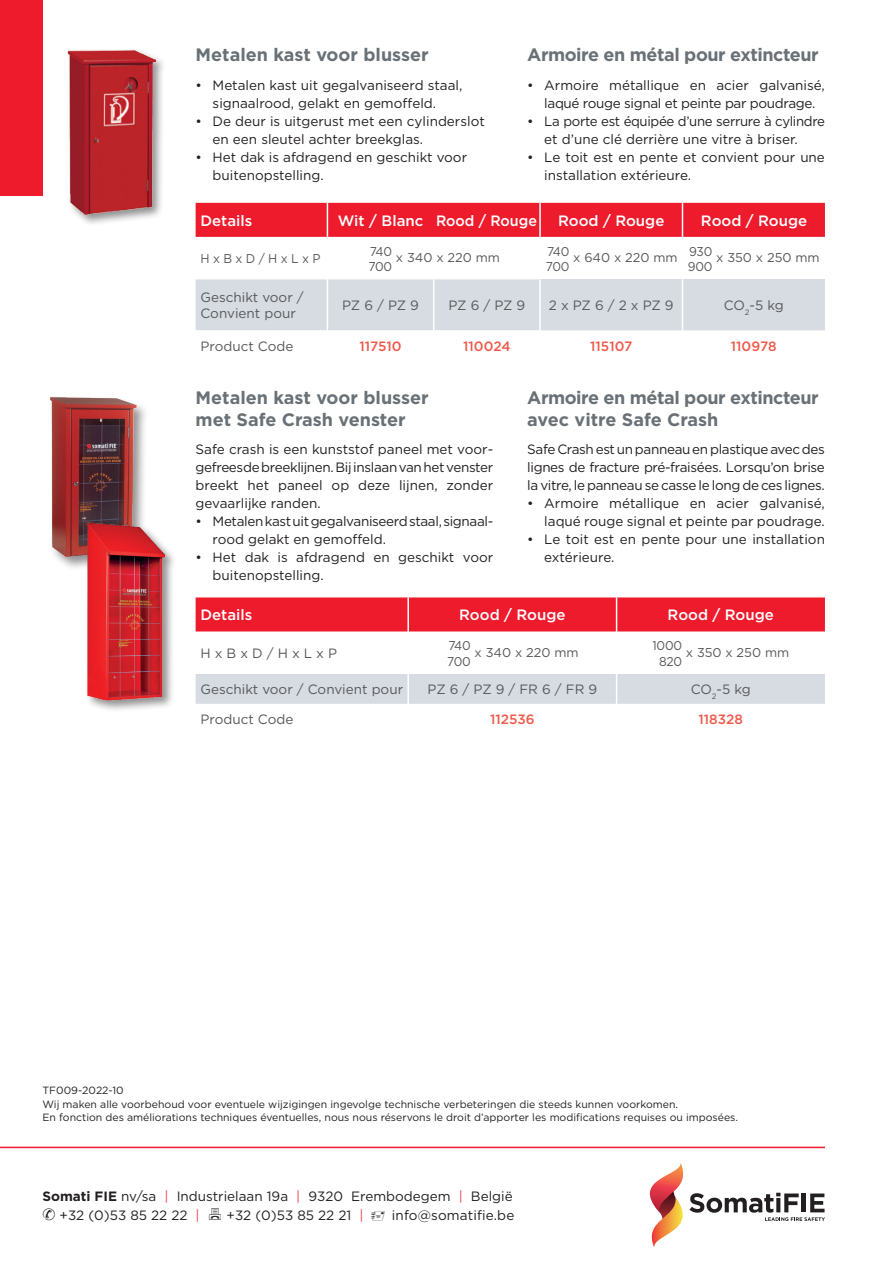
<style>
.page{position:relative;width:893px;height:1263px;background:#fff}
.page>*{position:absolute;margin:0;border:0;box-sizing:border-box;transform-origin:0 0}
.t1{font:700 18px/21.6px "Gotham";letter-spacing:-.01em;color:#697176}
.t2{font:500 15px "Gotham";color:#fff}
.t3{font:13.5px/18px "Gotham";color:#231f20}
.t4{font:13.5px/18px "Gotham";letter-spacing:-.025em;color:#231f20}
.t5{font:13.5px/16.2px "Gotham";color:#57585a}
.t6{font:500 13.5px "Gotham";color:#f0594a}
.t7{font:12.75px "Gotham";letter-spacing:-.005em;color:#57585a}
.t8{font:12.75px/15.3px "Gotham";letter-spacing:-.005em;color:#57585a;scale:.95 1}
.t9{font:10.5px/13.5px "Gotham";color:#231f20}
.s1{font-weight:700}
.s2{color:#ee3d4c}
</style>
<div class="page">
<div style="left:0;top:0;width:43px;height:196px;background:#ee1b2d"></div>
<svg style="left:649px;top:1163px;width:176px;height:85px"></svg>
<hr style="left:0;top:1147px;width:825px;height:1px;background:#ee1b2d">
<div style="left:66px;top:48px;width:102px;height:178px;background:#231f20;opacity:.5"></div>
<img style="left:67px;top:48px;width:88px;height:166px">
<div style="left:49px;top:395px;width:102px;height:176px;background:#231f20;opacity:.5"></div>
<img style="left:49px;top:395px;width:94px;height:172px">
<div style="left:196px;top:203px;width:629px;height:34px;background:#ee1b2d"></div>
<div style="left:196px;top:279px;width:629px;height:52px;background:#d7dce2"></div>
<hr style="left:327px;top:203px;width:1px;height:34px;background:#fff">
<hr style="left:327px;top:279px;width:1px;height:51px;background:#fff">
<hr style="left:327px;top:330px;width:1px;height:30px;background:#fff">
<hr style="left:539px;top:203px;width:2px;height:34px;background:#fff">
<hr style="left:539px;top:279px;width:2px;height:51px;background:#fff">
<hr style="left:539px;top:330px;width:2px;height:30px;background:#fff">
<hr style="left:682px;top:203px;width:1px;height:34px;background:#fff">
<hr style="left:682px;top:279px;width:1px;height:51px;background:#fff">
<hr style="left:682px;top:330px;width:1px;height:30px;background:#fff">
<hr style="left:433px;top:279px;width:1px;height:51px;background:#fff">
<hr style="left:433px;top:330px;width:1px;height:30px;background:#fff">
<div style="left:196px;top:597px;width:629px;height:34px;background:#ee1b2d"></div>
<hr style="left:407px;top:597px;width:2px;height:34px;background:#fff">
<hr style="left:616px;top:597px;width:1px;height:34px;background:#fff">
<div style="left:196px;top:674px;width:629px;height:30px;background:#d7dce2"></div>
<div style="left:85px;top:521px;width:92px;height:192px;background:#231f20;opacity:.5"></div>
<img style="left:78px;top:515px;width:93px;height:189px">
<h1 class="t1" style="left:196px;top:44px;width:235px">Metalen kast voor blusser</h1>
<p class="t3" style="left:213px;top:76px;width:251px;text-indent:-17px">• Metalen kast uit gegalvaniseerd staal, signaalrood, gelakt en gemoffeld.</p>
<p class="t3" style="left:213px;top:112px;width:274px;text-indent:-17px">• De deur is uitgerust met een cylinderslot en een sleutel achter breekglas.</p>
<p class="t3" style="left:213px;top:148px;width:256px;text-indent:-17px">• Het dak is afdragend en geschikt voor buitenopstelling.</p>
<h1 class="t1" style="left:527px;top:44px;width:293px">Armoire en métal pour extincteur</h1>
<p class="t4" style="left:527px;top:76px;width:299px;text-align:center">• Armoire métallique en acier galvanisé, laqué rouge signal et peinte par poudrage.</p>
<p class="t4" style="left:544px;top:112px;width:282px;text-indent:-17px">• La porte est équipée d’une serrure à cylindre et d’une clé derrière une vitre à briser.</p>
<p class="t3" style="left:544px;top:148px;width:282px;text-indent:-17px">• Le toit est en pente et convient pour une installation extérieure.</p>
<p class="t2" style="left:200px;top:211px;width:53px">Details</p>
<p class="t2" style="left:338px;top:211px;width:201px">Wit / Blanc Rood / Rouge</p>
<p class="t2" style="left:558px;top:211px;width:108px">Rood / Rouge</p>
<p class="t2" style="left:701px;top:211px;width:108px">Rood / Rouge</p>
<p class="t8" style="left:200px;top:251px;width:128px">H x B x D / H x L x P</p>
<p class="t8" style="left:368px;top:243px;width:26px">740<br>700</p>
<p class="t7" style="left:396px;top:249px;width:106px">x 340 x 220 mm</p>
<p class="t8" style="left:546px;top:243px;width:26px">740<br>700</p>
<p class="t7" style="left:573px;top:249px;width:106px">x 640 x 220 mm</p>
<p class="t8" style="left:688px;top:243px;width:27px">930<br>900</p>
<p class="t7" style="left:716px;top:249px;width:105px">x 350 x 250 mm</p>
<p class="t5" style="left:200px;top:289px;width:105px">Geschikt voor /<br>Convient pour</p>
<p class="t5" style="left:342px;top:297px;width:78px">PZ 6 / PZ 9</p>
<p class="t5" style="left:448px;top:297px;width:78px">PZ 6 / PZ 9</p>
<p class="t5" style="left:549px;top:297px;width:126px">2 x PZ 6 / 2 x PZ 9</p>
<p class="t5" style="left:724px;top:297px;width:61px">CO<sub>2</sub>-5 kg</p>
<p class="t5" style="left:200px;top:338px;width:94px">Product Code</p>
<p class="t6" style="left:359px;top:337px;width:44px">117510</p>
<p class="t6" style="left:463px;top:337px;width:49px">110024</p>
<p class="t6" style="left:590px;top:337px;width:44px">115107</p>
<p class="t6" style="left:731px;top:337px;width:47px">110978</p>
<h1 class="t1" style="left:196px;top:387px;width:235px">Metalen kast voor blusser met Safe Crash venster</h1>
<p class="t3" style="left:196px;top:440px;width:299px;text-align:justify">Safe crash is een kunststof paneel met voor&shy;gefreesde breeklijnen. Bij inslaan van het venster breekt het paneel op deze lijnen, zonder gevaarlijke randen.</p>
<p class="t4" style="left:213px;top:512px;width:282px;text-indent:-17px">• Metalen kast uit gegalvaniseerd staal, signaal&shy;rood gelakt en gemoffeld.</p>
<p class="t3" style="left:213px;top:548px;width:282px;text-indent:-17px">• Het dak is afdragend en geschikt voor buitenopstelling.</p>
<h1 class="t1" style="left:527px;top:387px;width:293px">Armoire en métal pour extincteur avec vitre Safe Crash</h1>
<p class="t3" style="left:527px;top:440px;width:299px;text-align:justify">Safe Crash est un panneau en plastique avec des lignes de fracture pré-fraisées. Lorsqu’on brise la vitre, le panneau se casse le long de ces lignes.</p>
<p class="t3" style="left:527px;top:494px;width:299px;text-align:right">• Armoire métallique en acier galvanisé, laqué rouge signal et peinte par poudrage.</p>
<p class="t3" style="left:544px;top:530px;width:282px;text-indent:-17px">• Le toit est en pente pour une installation extérieure.</p>
<p class="t2" style="left:200px;top:605px;width:53px">Details</p>
<p class="t2" style="left:459px;top:605px;width:108px">Rood / Rouge</p>
<p class="t2" style="left:668px;top:605px;width:108px">Rood / Rouge</p>
<p class="t5" style="left:200px;top:645px;width:138px">H x B x D / H x L x P</p>
<p class="t8" style="left:447px;top:638px;width:26px">740<br>700</p>
<p class="t7" style="left:475px;top:644px;width:106px">x 340 x 220 mm</p>
<p class="t8" style="left:653px;top:638px;width:32px;text-align:center">1000<br>820</p>
<p class="t7" style="left:686px;top:644px;width:105px">x 350 x 250 mm</p>
<p class="t5" style="left:200px;top:681px;width:204px">Geschikt voor / Convient pour</p>
<p class="t5" style="left:428px;top:681px;width:171px">PZ 6 / PZ 9 / FR 6 / FR 9</p>
<p class="t5" style="left:691px;top:681px;width:61px">CO<sub>2</sub>-5 kg</p>
<p class="t5" style="left:200px;top:711px;width:94px">Product Code</p>
<p class="t6" style="left:490px;top:710px;width:46px">112536</p>
<p class="t6" style="left:699px;top:710px;width:46px">118328</p>
<p class="t9" style="left:43px;top:1083px;width:697px">TF009-2022-10<br>Wij maken alle voorbehoud voor eventuele wijzigingen ingevolge technische verbeteringen die steeds kunnen voorkomen.<br>En fonction des améliorations techniques éventuelles, nous nous réservons le droit d’apporter les modifications requises ou imposées.</p>
<p class="t3" style="left:60px;top:1186px;width:455px;line-height:19.8px;text-indent:-17px"><span class="s1">Somati FIE</span> nv/sa <span class="s2">|</span> Industrielaan 19a <span class="s2">|</span> 9320 Erembodegem <span class="s2">|</span> België +32 (0)53 85 22 22 <span class="s2">|</span></p>
<p class="t3" style="left:227px;top:1206px;width:138px">+32 (0)53 85 22 21 <span class="s2">|</span></p>
<p class="t3" style="left:392px;top:1206px;width:124px">info@somatifie.be</p>
</div>
